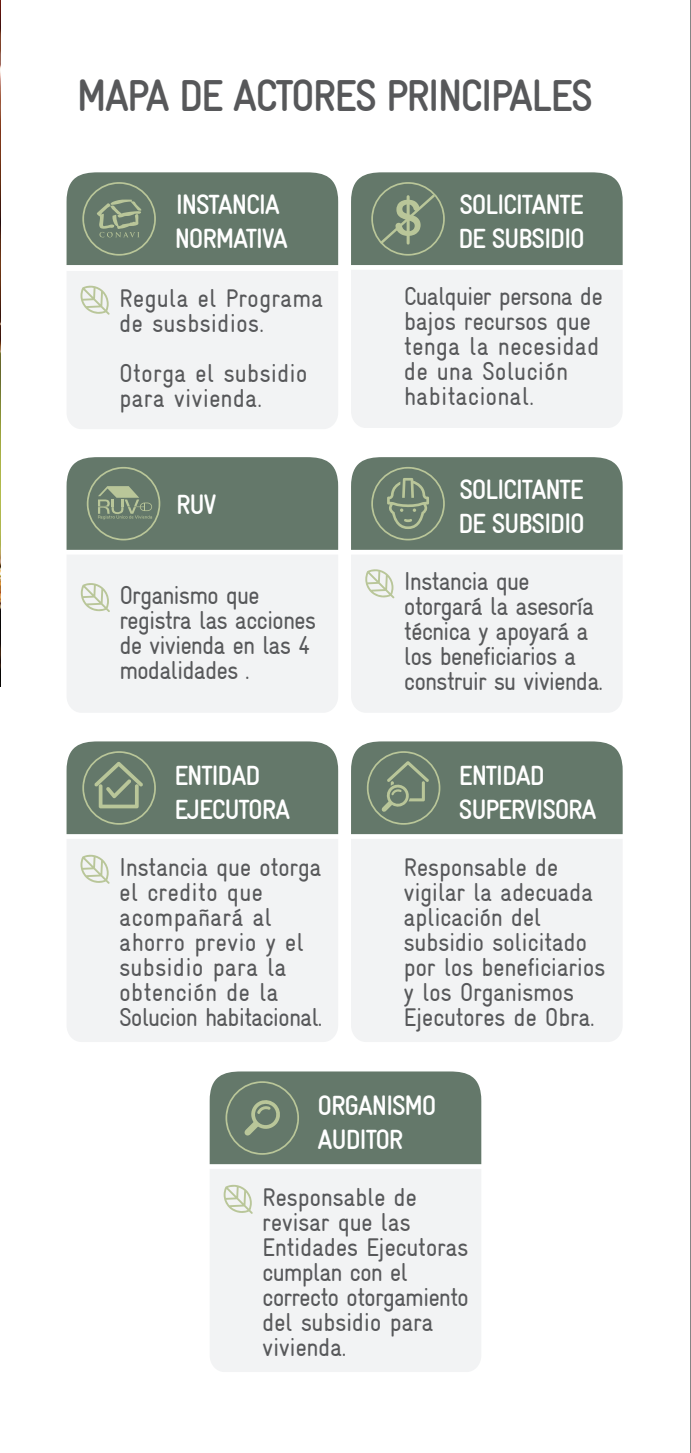
<style>
.page{position:relative;width:691px;height:1453px;background:#fff}
.page>*{position:absolute;margin:0;border:0;box-sizing:border-box;transform-origin:0 0}
.t1{font:700 condensed 45px "GIZ Gravur TT";letter-spacing:-.045em;color:#57585a}
.t2{font:700 condensed 28px/33.5px "GIZ Gravur TT";letter-spacing:-.045em;color:#fff}
.t3{font:condensed 25.75px/25px "GIZ Gravur TT";color:#57585a}
.t4{font:condensed 25.75px/25px "GIZ Gravur TT";letter-spacing:-.02em;color:#57585a}
.t5{font:condensed 25.75px/25px "GIZ Gravur TT";letter-spacing:-.04em;color:#57585a}
</style>
<div class="page">
<img style="left:0;top:0;width:1px;height:686px">
<div style="left:67px;top:271px;width:271px;height:158px;background:#f2f3f4"></div>
<svg style="left:81px;top:284px;width:29px;height:31px"></svg>
<svg style="left:67px;top:172px;width:271px;height:93px;background:#697c6d"></svg>
<div style="left:351px;top:270px;width:271px;height:158px;background:#f2f3f4"></div>
<svg style="left:351px;top:172px;width:272px;height:93px;background:#6a7d6e"></svg>
<div style="left:67px;top:839px;width:271px;height:203px;background:#f2f3f4"></div>
<svg style="left:81px;top:853px;width:29px;height:31px"></svg>
<svg style="left:67px;top:741px;width:271px;height:93px;background:#6a7d6e"></svg>
<div style="left:351px;top:555px;width:271px;height:158px;background:#f2f3f4"></div>
<svg style="left:365px;top:568px;width:29px;height:31px"></svg>
<svg style="left:351px;top:457px;width:272px;height:93px;background:#697c6e"></svg>
<div style="left:67px;top:555px;width:271px;height:158px;background:#f2f3f4"></div>
<svg style="left:81px;top:581px;width:29px;height:32px"></svg>
<svg style="left:67px;top:457px;width:271px;height:93px;background:#697c6d"></svg>
<div style="left:351px;top:839px;width:271px;height:203px;background:#f2f3f4"></div>
<div style="left:351px;top:741px;width:272px;height:93px;background:#64786a"></div>
<div style="left:210px;top:1169px;width:271px;height:203px;background:#f2f3f4"></div>
<svg style="left:224px;top:1183px;width:29px;height:31px"></svg>
<div style="left:210px;top:1071px;width:271px;height:93px;background:#64786a"></div>
<img style="left:690px;top:0;width:1px;height:1453px">
<h1 class="t1" style="left:77px;top:71px;width:518px">MAPA DE ACTORES PRINCIPALES</h1>
<p class="t2" style="left:175px;top:188px;width:115px">INSTANCIA<br>NORMATIVA</p>
<p class="t3" style="left:119px;top:285px;width:206px">Regula el Programa de susbsidios.</p>
<p class="t3" style="left:119px;top:360px;width:190px">Otorga el subsidio para vivienda.</p>
<p class="t2" style="left:176px;top:488px;width:42px">RUV</p>
<p class="t5" style="left:119px;top:583px;width:198px">Organismo que registra las acciones de vivienda en las 4 modalidades .</p>
<p class="t2" style="left:174px;top:759px;width:117px">ENTIDAD<br>EJECUTORA</p>
<p class="t3" style="left:119px;top:854px;width:205px">Instancia que otorga el credito que acompañará al ahorro previo y el subsidio para la obtención de la<br>Solucion habitacional.</p>
<p class="t2" style="left:458px;top:188px;width:128px">SOLICITANTE<br>DE SUBSIDIO</p>
<p class="t3" style="left:404px;top:284px;width:200px">Cualquier persona de bajos recursos que tenga la necesidad de una Solución habitacional.</p>
<p class="t2" style="left:458px;top:473px;width:128px">SOLICITANTE<br>DE SUBSIDIO</p>
<p class="t5" style="left:404px;top:569px;width:201px">Instancia que otorgará la asesoría técnica y apoyará a los beneficiarios a construir su vivienda.</p>
<p class="t2" style="left:459px;top:759px;width:139px">ENTIDAD<br>SUPERVISORA</p>
<p class="t4" style="left:404px;top:854px;width:203px">Responsable de vigilar la adecuada aplicación del subsidio solicitado por los beneficiarios y los Organismos<br>Ejecutores de Obra.</p>
<p class="t2" style="left:318px;top:1089px;width:120px">ORGANISMO<br>AUDITOR</p>
<p class="t4" style="left:262px;top:1184px;width:208px">Responsable de revisar que las<br>Entidades Ejecutoras cumplan con el correcto otorgamiento del subsidio para vivienda.</p>
</div>
